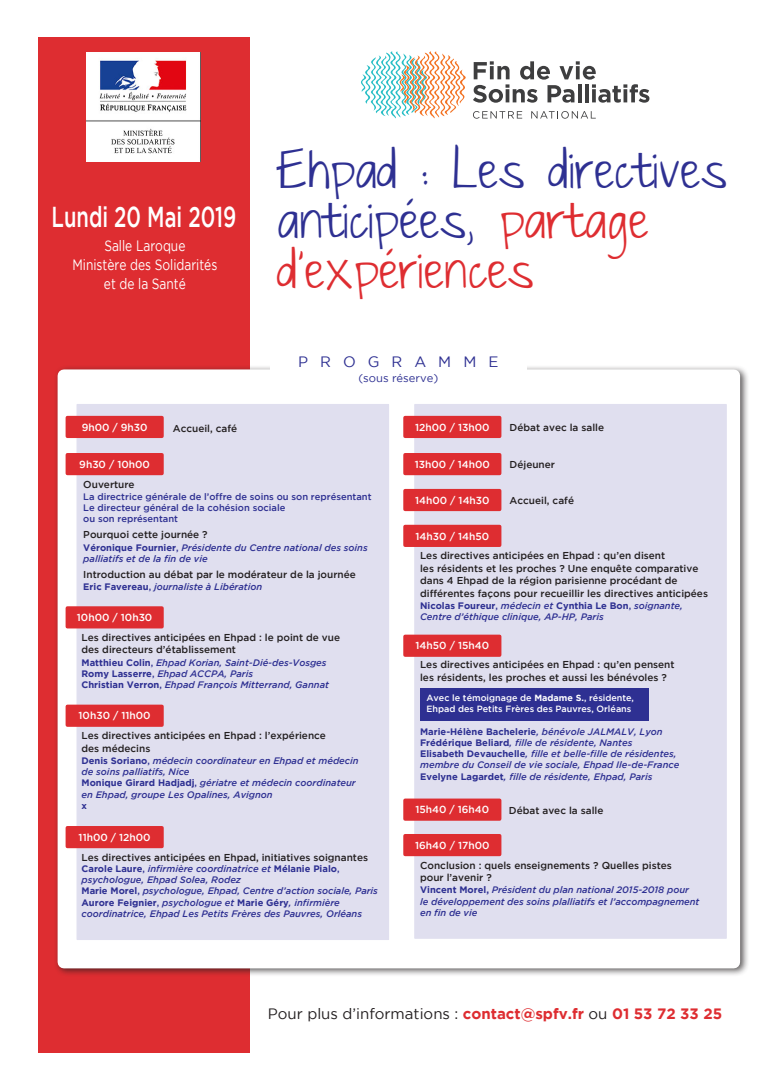
<style>
.page{position:relative;width:780px;height:1088px;background:#fff}
.page>*{position:absolute;margin:0;border:0;box-sizing:border-box;transform-origin:0 0}
.t1{font:47.5px/50px "Just The Way You Are";color:#2e3092}
.t2{font:500 28.75px "Gotham";color:#fff;scale:.7 1}
.t3{font:15px "Gotham";color:#231f20}
.t4{font:15px/18.8px "Gotham";color:#fff;text-align:center;scale:.8 1}
.t5{font:15px "Gotham";letter-spacing:.8em;color:#2e3092}
.t6{font:11.25px "Gotham";color:#2e3092}
.t7{font:500 10.25px "Gotham";color:#fff}
.texte_tableau{font:500 10px/12.5px "Gotham";color:#231f20}
.intervenants{font:500 10px "Gotham";color:#231f20}
.intervenants-2{font:italic 500 9.38px/11.2px "Gotham";color:#2e3092}
.intervenants-3{font:500 9.38px/11.2px "Gotham";color:#2e3092}
.intervenants-4{font:700 9.38px "Gotham";color:#2e3092}
.texte_tableau-2{font:500 9px/11.2px "Gotham";color:#fff}
.s1{color:#de2d31}
.s2{font-weight:700;font-style:normal}
.s3{font-style:normal}
.s4{font-weight:700}
.s5{font-weight:500;font-style:italic}
.s6{font-weight:700;color:#de2d31}
</style>
<div class="page">
<div style="left:38px;top:37px;width:212px;height:1015px;background:#de2d31"></div>
<div style="left:53px;top:365px;width:696px;height:612px;background:#231f20;opacity:.75"></div>
<div style="left:58px;top:369px;width:682px;height:599px;background:#fff"></div>
<div style="left:414px;top:404px;width:312px;height:535px;background:#e0dfef"></div>
<div style="left:405px;top:526px;width:94px;height:19px;background:#de2d31"></div>
<div style="left:403px;top:525px;width:98px;height:22px;border:3px solid #de2d31"></div>
<div style="left:405px;top:636px;width:94px;height:19px;background:#de2d31"></div>
<div style="left:403px;top:635px;width:98px;height:22px;border:3px solid #de2d31"></div>
<div style="left:405px;top:836px;width:94px;height:18px;background:#de2d31"></div>
<div style="left:403px;top:834px;width:98px;height:22px;border:3px solid #de2d31"></div>
<div style="left:405px;top:800px;width:94px;height:19px;background:#de2d31"></div>
<div style="left:403px;top:798px;width:98px;height:23px;border:3px solid #de2d31"></div>
<div style="left:405px;top:455px;width:94px;height:18px;background:#de2d31"></div>
<div style="left:403px;top:453px;width:98px;height:22px;border:3px solid #de2d31"></div>
<div style="left:405px;top:491px;width:94px;height:18px;background:#de2d31"></div>
<div style="left:403px;top:489px;width:98px;height:22px;border:3px solid #de2d31"></div>
<div style="left:270px;top:352px;width:256px;height:34px;background:#fff"></div>
<div style="left:405px;top:417px;width:94px;height:19px;background:#de2d31"></div>
<div style="left:403px;top:416px;width:98px;height:22px;border:3px solid #de2d31"></div>
<div style="left:76px;top:404px;width:313px;height:536px;background:#e0dfef;border:1px solid #e0dfef"></div>
<div style="left:67px;top:455px;width:95px;height:18px;background:#de2d31"></div>
<div style="left:66px;top:453px;width:98px;height:22px;border:3px solid #de2d31"></div>
<div style="left:67px;top:417px;width:95px;height:19px;background:#de2d31"></div>
<div style="left:66px;top:416px;width:98px;height:22px;border:3px solid #de2d31"></div>
<div style="left:67px;top:706px;width:95px;height:19px;background:#de2d31"></div>
<div style="left:66px;top:705px;width:98px;height:22px;border:3px solid #de2d31"></div>
<div style="left:67px;top:608px;width:95px;height:19px;background:#de2d31"></div>
<div style="left:66px;top:606px;width:98px;height:22px;border:3px solid #de2d31"></div>
<div style="left:67px;top:828px;width:95px;height:18px;background:#de2d31"></div>
<div style="left:66px;top:826px;width:98px;height:22px;border:3px solid #de2d31"></div>
<div style="left:420px;top:688px;width:228px;height:32px;background:#2e3092"></div>
<svg style="left:361px;top:51px;width:104px;height:68px"></svg>
<svg style="left:473px;top:61px;width:176px;height:42px"></svg>
<svg style="left:473px;top:111px;width:49px;height:8px"></svg>
<svg style="left:531px;top:111px;width:64px;height:8px"></svg>
<img style="left:87px;top:52px;width:113px;height:109px">
<p class="t2" style="left:52px;top:201px;width:265px">Lundi 20 Mai 2019</p>
<p class="t4" style="left:72px;top:236px;width:183px">Salle Laroque<br>Ministère des Solidarités et de la Santé</p>
<p class="t7" style="left:82px;top:421px;width:67px">9h00 / 9h30</p>
<p class="intervenants" style="left:173px;top:423px;width:66px">Accueil, café</p>
<p class="t1" style="left:277px;top:147px;width:451px">Ehpad : Les directives anticipées, <span class="s1">partage d’expériences</span></p>
<p class="t5" style="left:298px;top:353px;width:202px">PROGRAMME</p>
<p class="t6" style="left:358px;top:372px;width:81px">(sous réserve)</p>
<p class="t7" style="left:415px;top:421px;width:76px">12h00 / 13h00</p>
<p class="texte_tableau" style="left:509px;top:421px;width:96px">Débat avec la salle</p>
<p class="t7" style="left:79px;top:458px;width:72px">9h30 / 10h00</p>
<p class="texte_tableau" style="left:83px;top:477px;width:53px">Ouverture</p>
<p class="intervenants-3" style="left:83px;top:491px;width:290px">La directrice générale de l’offre de soins ou son représentant</p>
<p class="intervenants-3" style="left:83px;top:502px;width:204px">Le directeur général de la cohésion sociale ou son représentant</p>
<p class="texte_tableau" style="left:83px;top:528px;width:126px">Pourquoi cette journée ?</p>
<p class="intervenants-2" style="left:83px;top:542px;width:286px"><span class="s2">Véronique Fournier</span><span class="s3">,</span> Présidente du Centre national des soins palliatifs et de la fin de vie</p>
<p class="texte_tableau" style="left:83px;top:568px;width:274px">Introduction au débat par le modérateur de la journée</p>
<p class="intervenants-2" style="left:83px;top:581px;width:180px"><span class="s2">Eric Favereau</span><span class="s3">,</span> journaliste à Libération</p>
<p class="t7" style="left:77px;top:612px;width:77px">10h00 / 10h30</p>
<p class="texte_tableau" style="left:81px;top:631px;width:260px">Les directives anticipées en Ehpad : le point de vue des directeurs d’établissement</p>
<p class="intervenants-2" style="left:81px;top:656px;width:246px"><span class="s2">Matthieu Colin</span><span class="s3">,</span> Ehpad Korian, Saint-Dié-des-Vosges</p>
<p class="intervenants-2" style="left:81px;top:668px;width:173px"><span class="s2">Romy Lasserre</span><span class="s3">,</span> Ehpad ACCPA, Paris</p>
<p class="intervenants-2" style="left:81px;top:679px;width:249px"><span class="s2">Christian Verron</span><span class="s3">,</span> Ehpad François Mitterrand, Gannat</p>
<p class="t7" style="left:79px;top:710px;width:74px">10h30 / 11h00</p>
<p class="texte_tableau" style="left:81px;top:729px;width:246px">Les directives anticipées en Ehpad : l’expérience des médecins</p>
<p class="intervenants-2" style="left:81px;top:755px;width:278px"><span class="s2">Denis Soriano</span><span class="s3">,</span> médecin coordinateur en Ehpad et médecin de soins palliatifs, Nice</p>
<p class="intervenants-2" style="left:81px;top:777px;width:276px"><span class="s2">Monique Girard Hadjadj</span><span class="s3">,</span> gériatre et médecin coordinateur en Ehpad, groupe Les Opalines, Avignon</p>
<p class="intervenants-4" style="left:81px;top:800px;width:7px">x</p>
<p class="t7" style="left:79px;top:831px;width:73px">11h00 / 12h00</p>
<p class="texte_tableau" style="left:81px;top:850px;width:288px">Les directives anticipées en Ehpad, initiatives soignantes</p>
<p class="intervenants-2" style="left:81px;top:863px;width:259px"><span class="s2">Carole Laure</span><span class="s3">,</span> infirmière coordinatrice et <span class="s2">Mélanie Pialo</span><span class="s3">, </span>psychologue, Ehpad Solea, Rodez</p>
<p class="intervenants-2" style="left:81px;top:885px;width:298px"><span class="s2">Marie Morel</span><span class="s3">,</span> psychologue, Ehpad, Centre d’action sociale, Paris</p>
<p class="intervenants-2" style="left:81px;top:896px;width:282px"><span class="s2">Aurore Feignier</span><span class="s3">,</span> psychologue et <span class="s2">Marie Géry</span>, infirmière coordinatrice, Ehpad Les Petits Frères des Pauvres, Orléans</p>
<p class="t7" style="left:415px;top:458px;width:76px">13h00 / 14h00</p>
<p class="t7" style="left:415px;top:494px;width:76px">14h00 / 14h30</p>
<p class="t7" style="left:415px;top:530px;width:75px">14h30 / 14h50</p>
<p class="intervenants" style="left:509px;top:459px;width:47px">Déjeuner</p>
<p class="intervenants" style="left:509px;top:495px;width:66px">Accueil, café</p>
<p class="texte_tableau" style="left:420px;top:549px;width:289px">Les directives anticipées en Ehpad : qu’en disent<br>les résidents et les proches ? Une enquête comparative dans 4 Ehpad de la région parisienne procédant de différentes façons pour recueillir les directives anticipées</p>
<p class="intervenants-2" style="left:420px;top:600px;width:264px"><span class="s2">Nicolas Foureur</span><span class="s3">,</span> médecin et <span class="s2">Cynthia Le Bon</span><span class="s3">,</span> soignante,<br>Centre d’éthique clinique, AP-HP, Paris</p>
<p class="texte_tableau" style="left:420px;top:658px;width:256px">Les directives anticipées en Ehpad : qu’en pensent les résidents, les proches et aussi les bénévoles ?</p>
<p class="t7" style="left:415px;top:640px;width:75px">14h50 / 15h40</p>
<p class="texte_tableau-2" style="left:426px;top:692px;width:209px">Avec le témoignage de <span class="s4">Madame S.</span>, résidente,<br>Ehpad des Petits Frères des Pauvres, Orléans</p>
<p class="intervenants-4" style="left:420px;top:726px;width:244px">Marie-Hélène Bachelerie<span class="s5">, bénévole JALMALV, Lyon</span></p>
<p class="intervenants-2" style="left:420px;top:737px;width:214px"><span class="s2">Frédérique Beliard</span>, fille de résidente, Nantes</p>
<p class="intervenants-2" style="left:420px;top:748px;width:261px"><span class="s2">Elisabeth Devauchelle</span>, fille et belle-fille de résidentes, membre du Conseil de vie sociale, Ehpad Ile-de-France</p>
<p class="intervenants-2" style="left:420px;top:770px;width:234px"><span class="s2">Evelyne Lagardet</span>, fille de résidente, Ehpad, Paris</p>
<p class="t7" style="left:415px;top:804px;width:75px">15h40 / 16h40</p>
<p class="t7" style="left:415px;top:839px;width:76px">16h40 / 17h00</p>
<p class="texte_tableau" style="left:509px;top:804px;width:96px">Débat avec la salle</p>
<p class="texte_tableau" style="left:420px;top:858px;width:253px">Conclusion : quels enseignements ? Quelles pistes pour l’avenir ?</p>
<p class="intervenants-2" style="left:420px;top:884px;width:281px"><span class="s2">Vincent Morel,</span> Président du plan national 2015-2018 pour le développement des soins plalliatifs et l’accompagnement en fin de vie</p>
<p class="t3" style="left:268px;top:1005px;width:456px">Pour plus d’informations : <span class="s6">contact@spfv.fr</span> ou <span class="s6">01 53 72 33 25</span></p>
</div>
